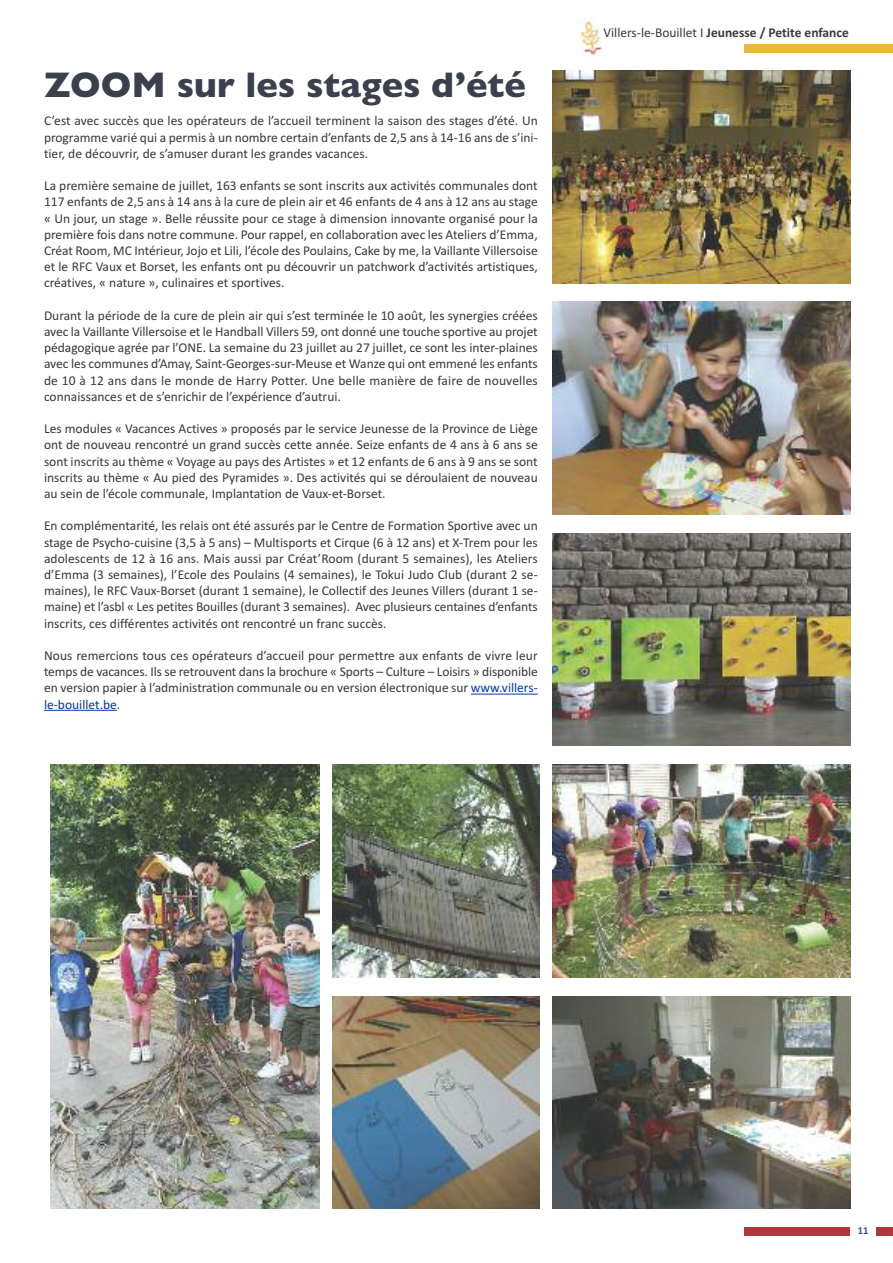
<style>
.page{position:relative;width:893px;height:1263px;background:#fff}
.page>*{position:absolute;margin:0;border:0;box-sizing:border-box;transform-origin:0 0}
.t1{font:700 36px "Gill Sans";color:#3a414c}
.t2{font:13.5px/16.2px "Calibri";color:#39383a;text-align:justify}
.t3{font:700 13.5px "Calibri";color:#39383a}
.t4{font:700 10.5px "Calibri";color:#384d7a}
.s1{color:#003ba2}
.s2{font-weight:400}
</style>
<div class="page">
<div style="left:744px;top:1227px;width:149px;height:8px;background:#b3363a"></div>
<div style="left:850px;top:1220px;width:26px;height:22px;background:#fff"></div>
<div style="left:744px;top:45px;width:149px;height:8px;background:#ebb644"></div>
<img style="left:580px;top:21px;width:22px;height:35px">
<hr style="left:471px;top:694px;width:67px;height:1px;background:#003ba2">
<hr style="left:44px;top:710px;width:73px;height:1px;background:#003ba2">
<img style="left:553px;top:71px;width:297px;height:212px">
<img style="left:553px;top:302px;width:297px;height:213px">
<img style="left:553px;top:533px;width:297px;height:213px">
<img style="left:333px;top:996px;width:206px;height:213px">
<img style="left:553px;top:996px;width:297px;height:213px">
<img style="left:553px;top:765px;width:297px;height:212px">
<img style="left:333px;top:765px;width:206px;height:212px">
<img style="left:51px;top:765px;width:268px;height:444px">
<h1 class="t1" style="left:44px;top:63px;width:483px">ZOOM sur les stages d’été</h1>
<p class="t2" style="left:44px;top:113px;width:495px">C’est avec succès que les opérateurs de l’accueil terminent la saison des stages d’été. Un programme varié qui a permis à un nombre certain d’enfants de 2,5 ans à 14-16 ans de s’ini&shy;tier, de découvrir, de s’amuser durant les grandes vacances.</p>
<p class="t2" style="left:44px;top:177px;width:495px">La première semaine de juillet, 163 enfants se sont inscrits aux activités communales dont 117 enfants de 2,5 ans à 14 ans à la cure de plein air et 46 enfants de 4 ans à 12 ans au stage « Un jour, un stage ». Belle réussite pour ce stage à dimension innovante organisé pour la première fois dans notre commune. Pour rappel, en collaboration avec les Ateliers d’Emma, Créat Room, MC Intérieur, Jojo et Lili, l’école des Poulains, Cake by me, la Vaillante Villersoise et le RFC Vaux et Borset, les enfants ont pu découvrir un patchwork d’activités artistiques, créatives, « nature », culinaires et sportives.</p>
<p class="t2" style="left:44px;top:307px;width:495px">Durant la période de la cure de plein air qui s’est terminée le 10 août, les synergies créées avec la Vaillante Villersoise et le Handball Villers 59, ont donné une touche sportive au projet pédagogique agrée par l’ONE. La semaine du 23 juillet au 27 juillet, ce sont les inter-plaines avec les communes d’Amay, Saint-Georges-sur-Meuse et Wanze qui ont emmené les enfants de 10 à 12 ans dans le monde de Harry Potter. Une belle manière de faire de nouvelles connaissances et de s’enrichir de l’expérience d’autrui.</p>
<p class="t2" style="left:44px;top:420px;width:495px">Les modules « Vacances Actives » proposés par le service Jeunesse de la Province de Liège ont de nouveau rencontré un grand succès cette année. Seize enfants de 4 ans à 6 ans se sont inscrits au thème « Voyage au pays des Artistes » et 12 enfants de 6 ans à 9 ans se sont inscrits au thème « Au pied des Pyramides ». Des activités qui se déroulaient de nouveau au sein de l’école communale, Implantation de Vaux-et-Borset.</p>
<p class="t2" style="left:44px;top:518px;width:495px">En complémentarité, les relais ont été assurés par le Centre de Formation Sportive avec un stage de Psycho-cuisine (3,5 à 5 ans) – Multisports et Cirque (6 à 12 ans) et X-Trem pour les adolescents de 12 à 16 ans. Mais aussi par Créat’Room (durant 5 semaines), les Ateliers d’Emma (3 semaines), l’Ecole des Poulains (4 semaines), le Tokui Judo Club (durant 2 se&shy;maines), le RFC Vaux-Borset (durant 1 semaine), le Collectif des Jeunes Villers (durant 1 se&shy;maine) et l’asbl « Les petites Bouilles (durant 3 semaines). Avec plusieurs centaines d’enfants inscrits, ces différentes activités ont rencontré un franc succès.</p>
<p class="t2" style="left:44px;top:647px;width:495px">Nous remercions tous ces opérateurs d’accueil pour permettre aux enfants de vivre leur temps de vacances. Ils se retrouvent dans la brochure « Sports – Culture – Loisirs » disponible en version papier à l’administration communale ou en version électronique sur <span class="s1">www.villers&shy;le-bouillet.be</span>.</p>
<p class="t3" style="left:603px;top:25px;width:247px"><span class="s2">Villers-le-Bouillet I</span> Jeunesse / Petite enfance</p>
<p class="t4" style="left:858px;top:1224px;width:12px">11</p>
</div>
